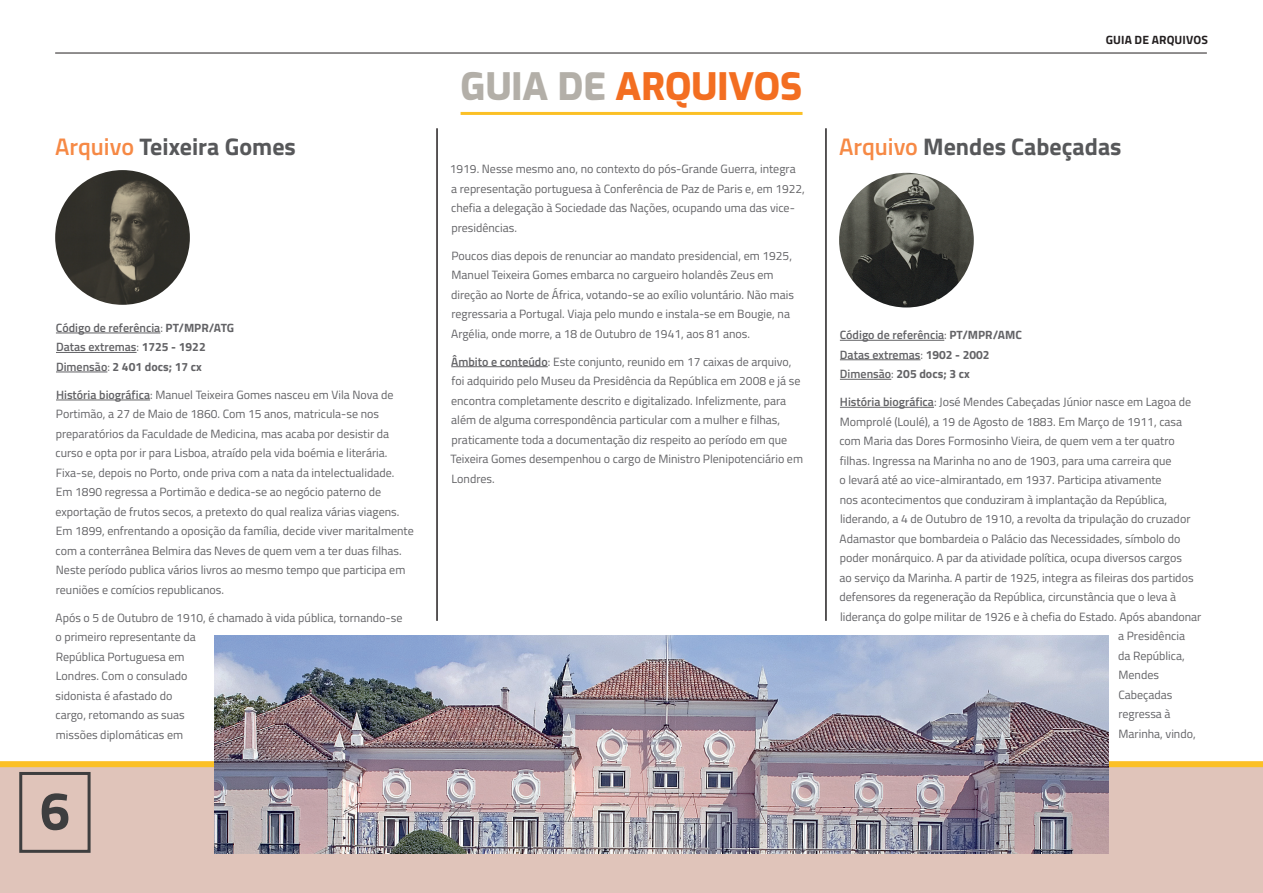
<style>
.page{position:relative;width:1263px;height:893px;background:#fff}
.page>*{position:absolute;margin:0;border:0;box-sizing:border-box;transform-origin:0 0}
.t1{font:700 54px "Titillium Web";color:#3e3e3f}
.t2{font:800 37.5px "Exo";color:#f36e21}
.t3{font:700 24px "Titillium Web";color:#57585a}
.t4{font:12px/19.5px "Titillium Web";color:#636366}
.t5{font:600 12px/19.5px "Titillium Web";color:#636366}
.t6{font:700 12px "Titillium Web";letter-spacing:.01em;color:#231f20}
.s1{font-weight:600;color:#f68945}
.s2{font-weight:400}
.s3{font-weight:700}
.s4{font-weight:600}
.s5{color:#b3afa8}
</style>
<div class="page">
<div style="left:0;top:767px;width:1263px;height:126px;background:#e0c4ba"></div>
<div style="left:0;top:761px;width:1263px;height:6px;background:#fbc026"></div>
<div style="left:19px;top:772px;width:72px;height:81px;border:3px solid #3e3e3f"></div>
<hr style="left:55px;top:53px;width:1152px;height:1px;background:#231f20">
<hr style="left:461px;top:112px;width:341px;height:3px;background:#fbc026">
<img style="left:215px;top:636px;width:893px;height:217px">
<hr style="left:56px;top:333px;width:104px;height:1px;background:#636366">
<hr style="left:56px;top:352px;width:81px;height:1px;background:#636366">
<hr style="left:56px;top:372px;width:51px;height:1px;background:#636366">
<hr style="left:56px;top:400px;width:94px;height:1px;background:#636366">
<img style="left:55px;top:170px;width:135px;height:135px;border-radius:67px">
<hr style="left:451px;top:366px;width:97px;height:1px;background:#636366">
<img style="left:839px;top:173px;width:135px;height:134px;border-radius:67px">
<hr style="left:840px;top:340px;width:104px;height:1px;background:#636366">
<hr style="left:840px;top:359px;width:80px;height:1px;background:#636366">
<hr style="left:840px;top:379px;width:51px;height:1px;background:#636366">
<hr style="left:840px;top:407px;width:94px;height:1px;background:#636366">
<hr style="left:436px;top:128px;width:2px;height:493px;background:#231f20">
<hr style="left:825px;top:128px;width:2px;height:493px;background:#231f20">
<h3 class="t3" style="left:55px;top:129px;width:242px"><span class="s1">Arquivo</span> Teixeira Gomes</h3>
<p class="t5" style="left:56px;top:317px;width:180px">Código de referência<span class="s2">:</span> <span class="s3">PT/MPR/ATG<br></span>Datas extremas<span class="s2">:</span> <span class="s3">1725 - 1922<br></span>Dimensão<span class="s2">:</span> <span class="s3">2 401 docs; 17 cx</span></p>
<p class="t4" style="left:56px;top:384px;width:360px"><span class="s4">História biográfica</span>: Manuel Teixeira Gomes nasceu em Vila Nova de Portimão, a 27 de Maio de 1860. Com 15 anos, matricula-se nos preparatórios da Faculdade de Medicina, mas acaba por desistir da curso e opta por ir para Lisboa, atraído pela vida boémia e literária.<br>Fixa-se, depois no Porto, onde priva com a nata da intelectualidade.<br>Em 1890 regressa a Portimão e dedica-se ao negócio paterno de exportação de frutos secos, a pretexto do qual realiza várias viagens.<br>Em 1899, enfrentando a oposição da família, decide viver maritalmente com a conterrânea Belmira das Neves de quem vem a ter duas filhas.<br>Neste período publica vários livros ao mesmo tempo que participa em reuniões e comícios republicanos.</p>
<p class="t4" style="left:56px;top:607px;width:348px">Após o 5 de Outubro de 1910, é chamado à vida pública, tornando-se o primeiro representante da<br>República Portuguesa em<br>Londres. Com o consulado<br>sidonista é afastado do<br>cargo, retomando as suas<br>missões diplomáticas em</p>
<h1 class="t1" style="left:40px;top:769px;width:32px">6</h1>
<h2 class="t2" style="left:461px;top:60px;width:343px"><span class="s5">GUIA DE</span> ARQUIVOS</h2>
<p class="t4" style="left:450px;top:159px;width:357px">1919. Nesse mesmo ano, no contexto do pós-Grande Guerra, integra<br>a representação portuguesa à Conferência de Paz de Paris e, em 1922, chefia a delegação à Sociedade das Nações, ocupando uma das vice&shy;presidências.</p>
<p class="t4" style="left:451px;top:245px;width:344px">Poucos dias depois de renunciar ao mandato presidencial, em 1925, Manuel Teixeira Gomes embarca no cargueiro holandês Zeus em direção ao Norte de África, votando-se ao exílio voluntário. Não mais regressaria a Portugal. Viaja pelo mundo e instala-se em Bougie, na Argélia, onde morre, a 18 de Outubro de 1941, aos 81 anos.</p>
<p class="t4" style="left:450px;top:351px;width:354px"><span class="s4">Âmbito e conteúdo</span>: Este conjunto, reunido em 17 caixas de arquivo, foi adquirido pelo Museu da Presidência da República em 2008 e já se encontra completamente descrito e digitalizado. Infelizmente, para além de alguma correspondência particular com a mulher e filhas, praticamente toda a documentação diz respeito ao período em que Teixeira Gomes desempenhou o cargo de Ministro Plenipotenciário em Londres.</p>
<p class="t6" style="left:1106px;top:30px;width:104px">GUIA DE ARQUIVOS</p>
<h3 class="t3" style="left:839px;top:129px;width:284px"><span class="s1">Arquivo</span> Mendes Cabeçadas</h3>
<p class="t5" style="left:840px;top:325px;width:184px">Código de referência<span class="s2">:</span> <span class="s3">PT/MPR/AMC<br></span>Datas extremas<span class="s2">:</span> <span class="s3">1902 - 2002<br></span>Dimensão<span class="s2">:</span> <span class="s3">205 docs; 3 cx</span></p>
<p class="t4" style="left:840px;top:392px;width:353px"><span class="s4">História biográfica</span>: José Mendes Cabeçadas Júnior nasce em Lagoa de</p>
<p class="t4" style="left:840px;top:411px;width:344px">Momprolé (Loulé), a 19 de Agosto de 1883. Em Março de 1911, casa</p>
<p class="t4" style="left:839px;top:431px;width:337px">com Maria das Dores Formosinho Vieira, de quem vem a ter quatro</p>
<p class="t4" style="left:840px;top:450px;width:333px">filhas. Ingressa na Marinha no ano de 1903, para uma carreira que</p>
<p class="t4" style="left:839px;top:470px;width:324px">o levará até ao vice-almirantado, em 1937. Participa ativamente</p>
<p class="t4" style="left:840px;top:489px;width:329px">nos acontecimentos que conduziram à implantação da República,</p>
<p class="t4" style="left:840px;top:509px;width:352px">liderando, a 4 de Outubro de 1910, a revolta da tripulação do cruzador</p>
<p class="t4" style="left:839px;top:528px;width:342px">Adamastor que bombardeia o Palácio das Necessidades, símbolo do</p>
<p class="t4" style="left:840px;top:548px;width:344px">poder monárquico. A par da atividade política, ocupa diversos cargos</p>
<p class="t4" style="left:840px;top:567px;width:355px">ao serviço da Marinha. A partir de 1925, integra as fileiras dos partidos</p>
<p class="t4" style="left:839px;top:587px;width:338px">defensores da regeneração da República, circunstância que o leva à</p>
<p class="t4" style="left:840px;top:606px;width:363px">liderança do golpe militar de 1926 e à chefia do Estado. Após abandonar</p>
<p class="t4" style="left:1118px;top:626px;width:68px">a Presidência</p>
<p class="t4" style="left:1118px;top:645px;width:68px">da República,</p>
<p class="t4" style="left:1118px;top:665px;width:42px">Mendes</p>
<p class="t4" style="left:1118px;top:684px;width:56px">Cabeçadas</p>
<p class="t4" style="left:1118px;top:704px;width:54px">regressa à</p>
<p class="t4" style="left:1118px;top:723px;width:79px">Marinha, vindo,</p>
</div>
